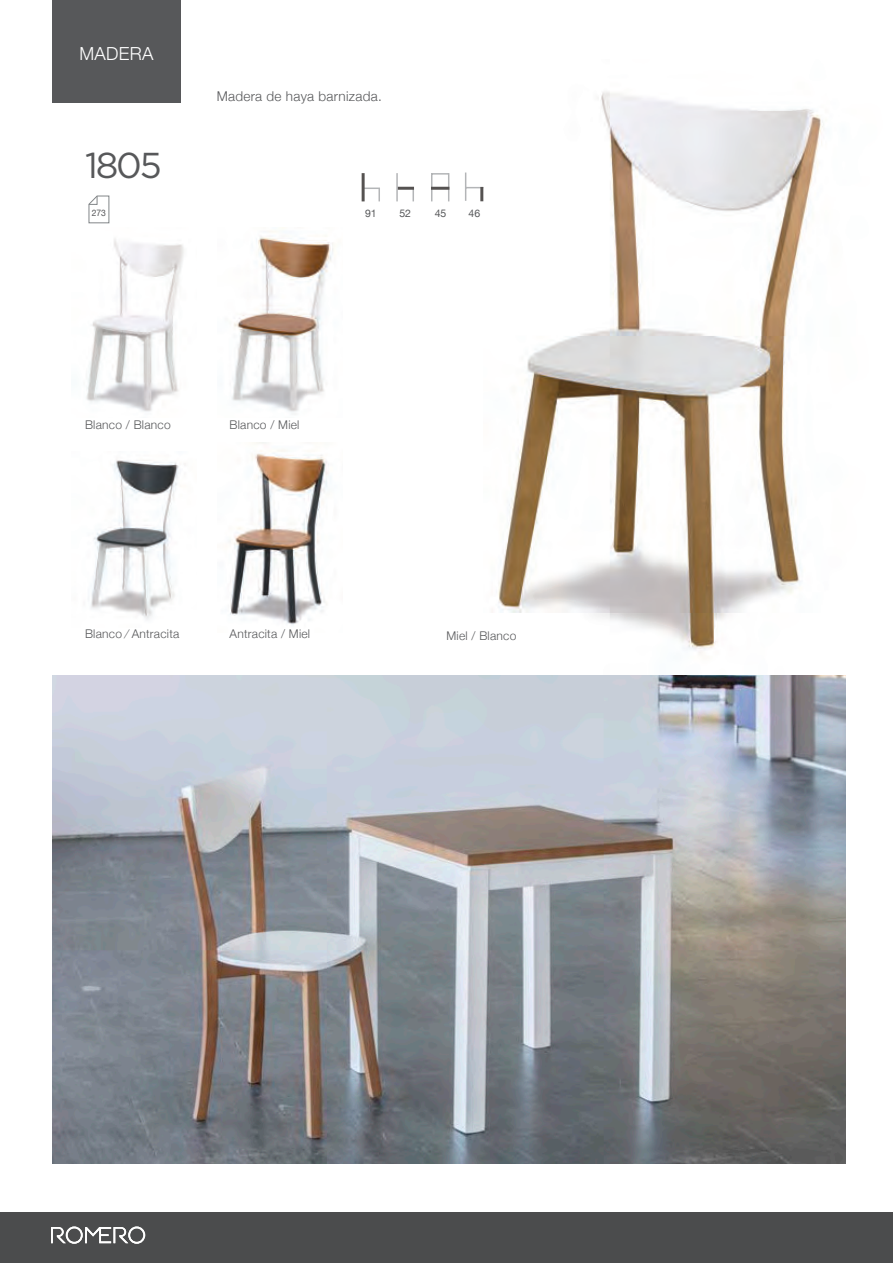
<style>
.page{position:relative;width:893px;height:1263px;background:#fff}
.page>*{position:absolute;margin:0;border:0;box-sizing:border-box;transform-origin:0 0}
.t1{font:36px "Gotham";color:#57585a}
.t2{font:300 18px "Helvetica Neue";letter-spacing:.02em;color:#fff}
.t3{font:300 13.5px "Helvetica Neue";letter-spacing:.02em;color:#57585a}
.t4{font:300 12px "Helvetica Neue";letter-spacing:.02em;color:#57585a}
.t5{font:10.5px "Helvetica Neue";color:#57585a}
.t6{font:9px "Helvetica Neue";color:#57585a;scale:.95 1}
</style>
<div class="page">
<div style="left:0;top:1212px;width:893px;height:51px;background:#4b4c4d"></div>
<svg style="left:51px;top:1226px;width:94px;height:18px"></svg>
<div style="left:52px;top:0;width:129px;height:102px;background:#57585a"></div>
<img style="left:483px;top:91px;width:363px;height:588px">
<img style="left:52px;top:676px;width:793px;height:487px">
<img style="left:86px;top:239px;width:98px;height:173px">
<img style="left:91px;top:460px;width:95px;height:160px">
<img style="left:231px;top:231px;width:103px;height:183px">
<img style="left:230px;top:442px;width:98px;height:183px">
<svg style="left:88px;top:195px;width:22px;height:29px"></svg>
<hr style="left:362px;top:173px;width:3px;height:28px;background:#0c0806">
<svg style="left:412px;top:190px;width:2px;height:11px"></svg>
<hr style="left:396px;top:173px;width:2px;height:28px;background:#939598">
<svg style="left:431px;top:173px;width:18px;height:28px"></svg>
<svg style="left:465px;top:173px;width:18px;height:28px"></svg>
<hr style="left:480px;top:187px;width:3px;height:14px;background:#0c0806">
<hr style="left:398px;top:187px;width:16px;height:3px;background:#0c0806">
<hr style="left:431px;top:187px;width:18px;height:3px;background:#0c0806">
<svg style="left:363px;top:188px;width:17px;height:13px"></svg>
<p class="t2" style="left:79px;top:39px;width:76px">MADERA</p>
<p class="t3" style="left:217px;top:85px;width:166px">Madera de haya barnizada.</p>
<p class="t1" style="left:85px;top:142px;width:78px">1805</p>
<p class="t6" style="left:92px;top:206px;width:17px">273</p>
<p class="t5" style="left:365px;top:206px;width:13px">91</p>
<p class="t5" style="left:399px;top:206px;width:13px">52</p>
<p class="t5" style="left:435px;top:206px;width:13px">45</p>
<p class="t5" style="left:469px;top:206px;width:13px">46</p>
<p class="t4" style="left:85px;top:415px;width:87px">Blanco / Blanco</p>
<p class="t4" style="left:230px;top:415px;width:71px">Blanco / Miel</p>
<p class="t4" style="left:85px;top:624px;width:96px">Blanco ⁄ Antracita</p>
<p class="t4" style="left:230px;top:624px;width:82px">Antracita / Miel</p>
<p class="t4" style="left:446px;top:626px;width:71px">Miel / Blanco</p>
</div>
